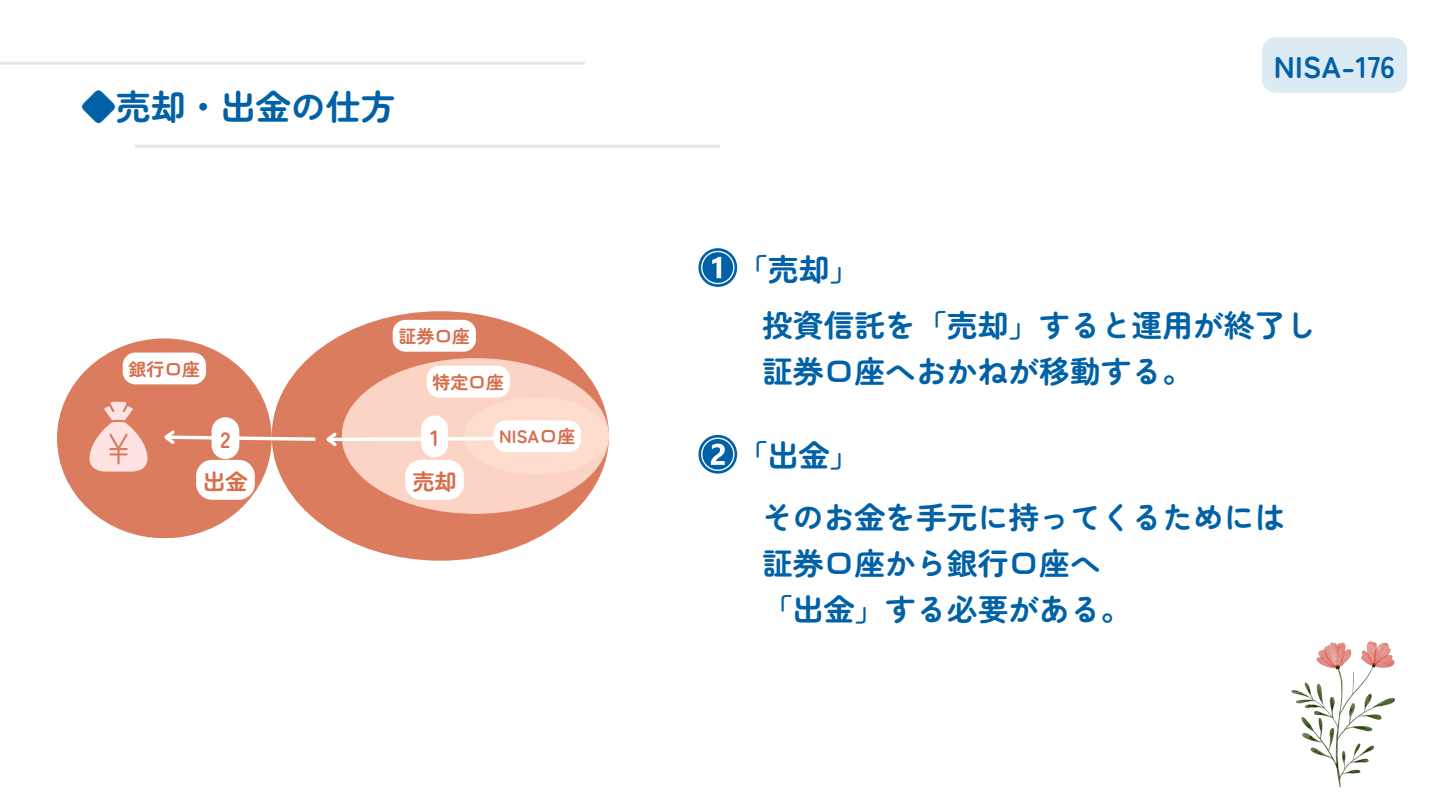
<style>
.page{position:relative;width:1440px;height:810px;background:#fff}
.page>*{position:absolute;margin:0;border:0;box-sizing:border-box;transform-origin:0 0}
.t1{font:700 35px "Zen Maru Gothic";color:#0061a7}
.t2{font:700 30.8px/45.8px "Zen Maru Gothic";color:#0061a7}
.t3{font:700 30px "Zen Maru Gothic";color:#0061a7}
.t4{font:700 22.2px "Zen Maru Gothic";color:#d76e4d}
.t5{font:700 18px "Zen Maru Gothic";color:#d76e4d}
</style>
<div class="page">
<img style="left:1291px;top:641px;width:105px;height:147px">
<hr style="left:135px;top:145px;width:585px;height:3px;background:#e7e7e7">
<hr style="left:0;top:62px;width:585px;height:3px;background:#e7e7e7">
<div style="left:272px;top:311px;width:337px;height:250px;background:#db7c5f;border-radius:50%"></div>
<div style="left:342px;top:358px;width:267px;height:156px;background:#fbd4c5;border-radius:50%"></div>
<div style="left:464px;top:397px;width:145px;height:78px;background:#ffdfd1;border-radius:50%"></div>
<div style="left:57px;top:338px;width:215px;height:200px;background:#db7c5f;border-radius:50%"></div>
<svg style="left:89px;top:402px;width:59px;height:69px"></svg>
<svg style="left:393px;top:320px;width:83px;height:32px;background:#fcf7f5"></svg>
<svg style="left:427px;top:366px;width:83px;height:32px;background:#fefcfb"></svg>
<svg style="left:164px;top:416px;width:417px;height:41px"></svg>
<div style="left:123px;top:353px;width:83px;height:31px;background:#fff"></div>
<div style="left:212px;top:417px;width:27px;height:42px;background:#fff;border-radius:14px"></div>
<div style="left:405px;top:460px;width:59px;height:40px;background:#fff;border-radius:16px"></div>
<div style="left:196px;top:460px;width:59px;height:40px;background:#fff;border-radius:16px"></div>
<svg style="left:698px;top:248px;width:39px;height:39px"></svg>
<svg style="left:698px;top:435px;width:39px;height:39px"></svg>
<div style="left:1262px;top:37px;width:145px;height:56px;background:#dceaf4;border-radius:14px"></div>
<p class="t1" style="left:81px;top:79px;width:316px">◆売却・出金の仕方</p>
<p class="t5" style="left:398px;top:322px;width:73px">証券口座</p>
<h1 class="t5" style="left:432px;top:368px;width:73px">特定口座</h1>
<h2 class="t4" style="left:430px;top:420px;width:11px">1</h2>
<p class="t5" style="left:499px;top:423px;width:78px">NISA口座</p>
<p class="t5" style="left:128px;top:355px;width:73px">銀行口座</p>
<p class="t4" style="left:220px;top:422px;width:11px">2</p>
<p class="t4" style="left:203px;top:464px;width:46px">出金</p>
<h5 class="t4" style="left:412px;top:464px;width:46px">売却</h5>
<h4 class="t2" style="left:737px;top:244px;width:125px">「売却」</h4>
<p class="t3" style="left:1274px;top:43px;width:123px">NISA-176</p>
<p class="t2" style="left:762px;top:301px;width:556px">投資信託を「売却」すると運用が終了し証券口座へおかねが移動する。</p>
<p class="t2" style="left:737px;top:431px;width:125px">「出金」</p>
<p class="t2" style="left:762px;top:493px;width:525px">そのお金を手元に持ってくるためには証券口座から銀行口座へ<br>「出金」する必要がある。</p>
</div>
